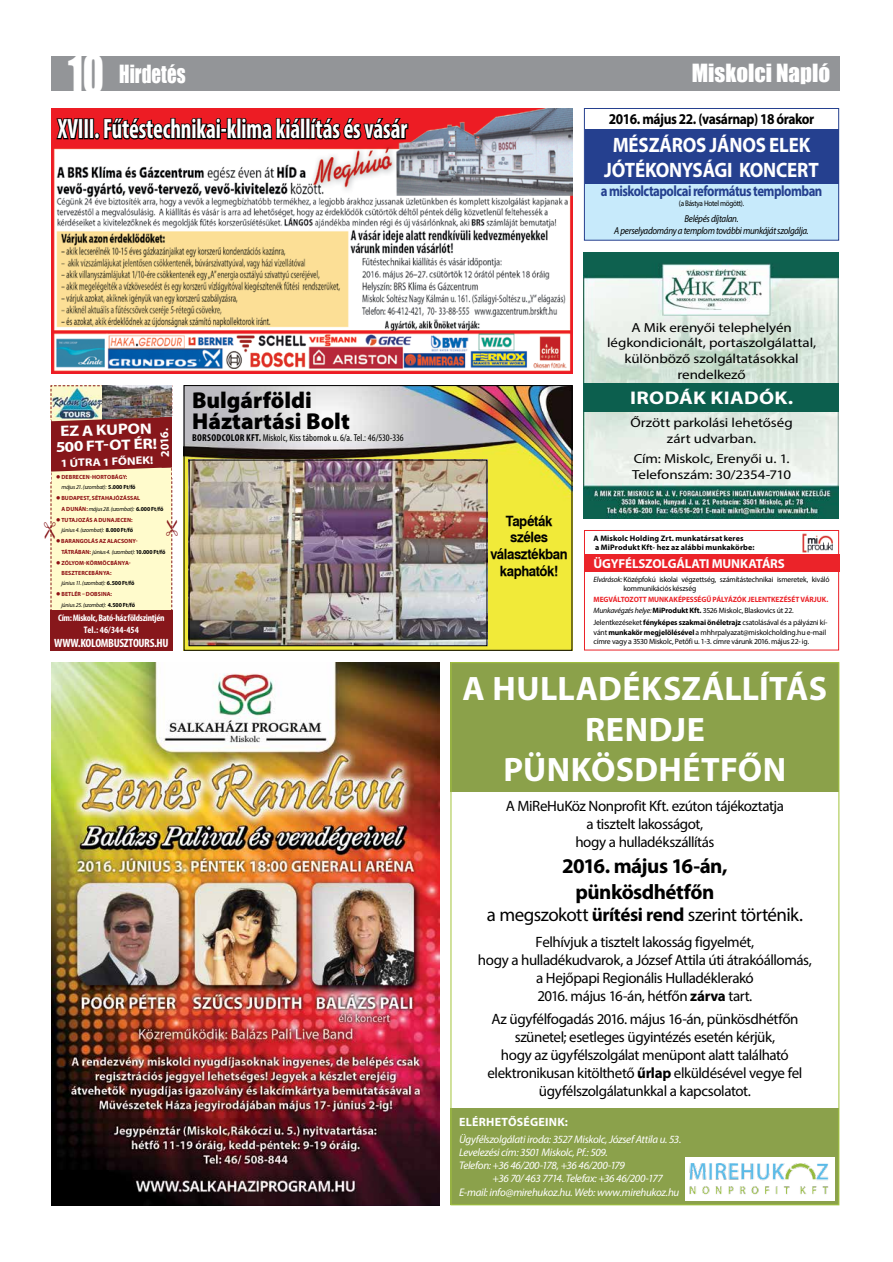
<style>
.page{position:relative;width:893px;height:1262px;background:#fff}
.page>*{position:absolute;margin:0;border:0;box-sizing:border-box;transform-origin:0 0}
.t1{font:48px "Impact";color:#fff;scale:.82 1}
.t2{font:700 34px/40.8px "Myriad Pro";letter-spacing:.015em;color:#fff;text-align:center}
.t3{font:700 condensed 28px "Myriad Pro";letter-spacing:-.005em;color:#fff;scale:.83 1}
.t4{font:900 23px/21px "Myriad Pro";color:#000}
.t5{font:23px "Impact";color:#fff}
.t6{font:23px "Impact";color:#fff;scale:.82 1}
.t7{font:700 21px/25.2px "Myriad Pro";letter-spacing:-.03em;color:#000;text-align:center}
.t8{font:700 20.9px/25.1px "Myriad Pro";letter-spacing:-.01em;color:#fff;text-align:center;scale:.91 1}
.t9{font:19px "Myriad Pro";letter-spacing:-.03em;color:#000}
.t10{font:700 18.4px "Myriad Pro";letter-spacing:.015em;color:#fff;scale:1.14 1}
.t11{font:700 15.1px/15.3px "Myriad Pro";color:#fff;scale:1.14 1}
.t12{font:15px/18px "Myriad Pro";letter-spacing:-.03em;color:#000;text-align:center}
.t13{font:700 15px "Myriad Pro";letter-spacing:-.04em;color:#25408f;scale:.85 1}
.t14{font:700 15px "Myriad Pro";letter-spacing:-.03em;color:#000;scale:.9 1}
.t15{font:700 13.9px/16.7px "Swiss 721 PFL";letter-spacing:-.03em;color:#000;text-align:center;scale:.95 1}
.t16{font:13.1px/15.8px "Myriad Pro";letter-spacing:-.005em;color:#000;text-align:center;scale:1.14 1}
.t17{font:700 13px "Myriad Pro";letter-spacing:-.015em;color:#fff}
.t18{font:700 condensed 12px "Myriad Pro";letter-spacing:-.025em;color:#fff}
.t19{font:700 12px "Myriad Pro";letter-spacing:.02em;color:#fff}
.t20{font:italic 11px "Myriad Pro";letter-spacing:-.03em;color:#fff}
.t21{font:700 11px "Myriad Pro";color:#fff;scale:1.14 1}
.t22{font:italic 10px/12px "Myriad Pro";letter-spacing:-.03em;color:#000;text-align:center;scale:.9 1}
.t23{font:condensed 10px "Myriad Pro";letter-spacing:.005em;color:#000}
.t24{font:700 condensed 9.5px/11.4px "Myriad Pro";letter-spacing:-.03em;color:#fff;text-align:center}
.t25{font:700 8px/9.6px "Myriad Pro";letter-spacing:.015em;color:#000}
.t26{font:8px "Myriad Pro";letter-spacing:-.04em;color:#000;scale:.9 1}
.t27{font:7.7px/9.2px "Myriad Pro";letter-spacing:-.02em;color:#000}
.t28{font:700 6px/10.3px "Myriad Pro";letter-spacing:.01em;color:#8e1013}
.t29{font:italic 6px/10.3px "Myriad Pro";letter-spacing:-.02em;color:#000}
.s1{font-weight:700}
.s2{font-weight:700;font-style:normal}
.s3{font-weight:400;font-style:italic;color:#000}
.s4{color:#000}
.s5{color:#8e1013}
.s6{font-weight:700;font-style:normal;color:#8e1013}
.s7{font-style:italic}
.s8{font-weight:700;color:#eb2329}
</style>
<div class="page">
<div style="left:51px;top:57px;width:788px;height:34px;background:#939598"></div>
<img style="left:583px;top:253px;width:256px;height:265px">
<div style="left:583px;top:383px;width:256px;height:28px;background:#0c5f4e"></div>
<div style="left:451px;top:1108px;width:388px;height:97px;background:#8ba14b"></div>
<div style="left:451px;top:662px;width:388px;height:129px;background:#8ba14a"></div>
<div style="left:685px;top:1156px;width:150px;height:44px;background:#fff"></div>
<img style="left:690px;top:1163px;width:139px;height:32px">
<img style="left:51px;top:662px;width:388px;height:543px">
<div style="left:585px;top:132px;width:253px;height:107px;background:#c7eafb"></div>
<div style="left:585px;top:129px;width:253px;height:54px;background:#25408f"></div>
<div style="left:584px;top:108px;width:255px;height:133px;border:1px solid #25408f"></div>
<img style="left:186px;top:387px;width:384px;height:261px">
<div style="left:184px;top:385px;width:388px;height:265px;border:1px solid #000"></div>
<img style="left:191px;top:462px;width:294px;height:182px">
<div style="left:189px;top:460px;width:298px;height:186px;border:1px solid #000"></div>
<div style="left:584px;top:554px;width:255px;height:17px;background:#eb2329"></div>
<div style="left:584px;top:530px;width:255px;height:120px;border:1px solid #eb2329"></div>
<img style="left:802px;top:533px;width:30px;height:20px">
<img style="left:51px;top:108px;width:522px;height:265px">
<svg style="left:55px;top:112px;width:26px;height:66px"></svg>
<div style="left:78px;top:118px;width:5px;height:21px;border:2px solid #000"></div>
<div style="left:84px;top:118px;width:5px;height:21px;border:2px solid #000"></div>
<div style="left:89px;top:118px;width:5px;height:21px;border:2px solid #000"></div>
<svg style="left:94px;top:108px;width:208px;height:64px"></svg>
<div style="left:300px;top:118px;width:5px;height:21px;border:2px solid #000"></div>
<div style="left:305px;top:118px;width:5px;height:21px;border:2px solid #000"></div>
<svg style="left:309px;top:108px;width:100px;height:67px;background:#b95558"></svg>
<svg style="left:50px;top:385px;width:123px;height:266px;background:#c79e87"></svg>
<h1 class="t1" style="left:68px;top:37px;width:45px">10</h1>
<h3 class="t6" style="left:119px;top:56px;width:82px">Hirdetés</h3>
<h3 class="t5" style="left:692px;top:55px;width:140px">Miskolci Napló</h3>
<h3 class="t3" style="left:58px;top:111px;width:423px">XVIII. Fűtéstechnikai-klima kiállítás és vásár</h3>
<p class="t11" style="left:55px;top:423px;width:90px;text-indent:5px;rotate:-2deg">EZ AKUPON<br>500 FT-OT ÉR !</p>
<p class="t21" style="left:61px;top:456px;width:24px;rotate:-2deg">1 ÚTRA</p>
<p class="t21" style="left:102px;top:455px;width:30px;rotate:-2deg">1 FŐNEK</p>
<p class="t19" style="left:157px;top:457px;width:30px;rotate:-92deg">2016.</p>
<h3 class="t4" style="left:192px;top:390px;width:159px">Bulgárföldi<br>Háztartási Bolt</h3>
<p class="t23" style="left:192px;top:431px;width:213px"><span class="s1">Borsodcolor Kft.</span> Miskolc, Kiss tábornok u. 6/a. Tel.: 46/530-336</p>
<p class="t14" style="left:609px;top:109px;width:230px">2016. MÁJUS 22. (VASÁRNAP) 18 ÓRAKOR</p>
<h3 class="t8" style="left:604px;top:132px;width:237px">MÉSZÁROS JÁNOS ELEK<br>JÓTÉKONYSÁGI KONCERT</h3>
<p class="t13" style="left:601px;top:181px;width:262px">A MISKOLCTAPOLCAI REFORMÁTUS TEMPLOMBAN</p>
<p class="t26" style="left:679px;top:198px;width:74px">(a Bástya Hotel mögött).</p>
<p class="t22" style="left:614px;top:212px;width:218px">Belépés díjtalan.<br>A perselyadomány a templom további munkáját szolgálja.</p>
<p class="t16" style="left:607px;top:319px;width:185px">A Mik erenyői telephelyén légkondicionált, portaszolgálattal, különböző szolgáltatásokkal rendelkező</p>
<p class="t10" style="left:630px;top:386px;width:145px">IRODÁK KIADÓK.</p>
<p class="t16" style="left:631px;top:414px;width:144px">Őrzött parkolási lehetőség zárt udvarban.</p>
<p class="t16" style="left:634px;top:451px;width:138px">Cím: Miskolc, Erenyői u. 1.</p>
<p class="t28" style="left:56px;top:471px;width:73px">● DEBRECEN-HORTOBÁGY:</p>
<p class="t16" style="left:632px;top:466px;width:141px">Telefonszám: 30/2354-710</p>
<p class="t29" style="left:61px;top:482px;width:76px">május 21. (szombat): <span class="s2">5.000 FT/FŐ</span></p>
<p class="t28" style="left:61px;top:493px;width:104px;text-indent:-5px">● B UDAPEST, SÉTAHAJÓZÁSSAL<br>A DUNÁN: <span class="s3">május 28. (szombat):</span> <span class="s4">6.000 FT/FŐ</span></p>
<p class="t28" style="left:56px;top:514px;width:79px;text-align:right">● TUTAJOZÁS A DUNAJECEN: <span class="s3">június 4. (szombat):</span> <span class="s4">8.000 FT/FŐ</span></p>
<p class="t28" style="left:61px;top:536px;width:106px;text-indent:-5px">● BARANGOLÁS AZ ALACSONY-<br>TÁTRÁBAN: <span class="s3">június 4. (szombat):</span><span class="s4">10.000 FT/FŐ</span></p>
<p class="t28" style="left:61px;top:557px;width:75px;text-indent:-5px">● ZÓLYOM-KÖRMÖCBÁNYA-<br>BESZTERCEBÁNYA:<br><span class="s3">június 11. (szombat):</span> <span class="s4">6.500 FT/FŐ</span></p>
<p class="t29" style="left:61px;top:589px;width:75px;text-indent:-5px"><span class="s5">●</span> <span class="s6">BETLÉR – DOBSINA:<br></span>június 25. (szombat): <span class="s2">4.500 FT/FŐ</span></p>
<p class="t24" style="left:58px;top:612px;width:108px">Cím: Miskolc, Bató-ház földszintjén<br>Tel.: 46/344-454</p>
<p class="t18" style="left:54px;top:635px;width:116px">www.kolombusztours.hu</p>
<p class="t15" style="left:490px;top:512px;width:83px">Tapéták széles választékban kaphatók!</p>
<p class="t25" style="left:593px;top:533px;width:162px">A MISKOLC HOLDING ZRT. MUNKATÁRSAT KERES<br>A MIPRODUKT KFT- HEZ AZ ALÁBBI MUNKAKÖRBE:</p>
<p class="t17" style="left:594px;top:555px;width:193px">ÜGYF ÉLSZOLGÁLATI MUNKATÁRS</p>
<p class="t27" style="left:624px;top:574px;width:208px;text-indent:-30px"><span class="s7">Elvárások:</span> Középfokú iskolai végzettség, számítástechnikai ismeretek, kiváló kommunikációs készség</p>
<p class="t27" style="left:593px;top:593px;width:236px;line-height:11.8px"><span class="s8">MEGVÁLTOZOTT MUNKAKÉPESSÉGŰ PÁLYÁZÓK JELENTKEZÉSÉT VÁRJUK.<br></span><span class="s7">Munkavégzés helye:</span> <span class="s1">MIPRODUKT KFT.</span> 3526 Miskolc, Blaskovics út 22.<br>Jelentkezéseket <span class="s1">FÉNYKÉPES SZAKMAI ÖNÉLETRAJZ</span> csatolásával és a pályázni kí-</p>
<p class="t27" style="left:593px;top:627px;width:234px">vánt <span class="s1">MUNKAKÖR MEGJELÖLÉSÉVEL</span> a mhhrpalyazat@miskolcholding.hu e-mail címre vagy a 3530 Miskolc, Petőfi u. 1-3. címre várunk 2016. május 22- ig.</p>
<h2 class="t2" style="left:463px;top:666px;width:366px">A HULLADÉKSZÁLLÍTÁS<br>RENDJE<br>PÜNKÖSDHÉTFŐN</h2>
<p class="t12" style="left:506px;top:796px;width:280px">A MiReHuKöz Nonprofit Kft. ezúton tájékoztatja a tisztelt lakosságot,<br>hogy a hulladékszállítás</p>
<h3 class="t7" style="left:562px;top:853px;width:167px">2016. MÁJUS 16-ÁN,<br>PÜNKÖSDHÉTFŐN</h3>
<p class="t9" style="left:487px;top:903px;width:318px">a megszokott <span class="s1">ÜRÍTÉSI REND</span> szerint történik.</p>
<p class="t12" style="left:478px;top:932px;width:335px">Felhívjuk a tisztelt lakosság figyelmét,<br>hogy a hulladékudvarok, a József Attila úti átrakóállomás, a Hejőpapi Regionális Hulladéklerakó<br>2016. május 16-án, hétfőn <span class="s1">ZÁRVA</span> tart.</p>
<p class="t12" style="left:487px;top:1009px;width:316px">Az ügyfélfogadás 2016. május 16-án, pünkösdhétfőn szünetel; esetleges ügyintézés esetén kérjük,<br>hogy az ügyfélszolgálat menüpont alatt található elektronikusan kitölthető <span class="s1">ŰRLAP</span> elküldésével vegye fel ügyfélszolgálatunkkal a kapcsolatot.</p>
<p class="t19" style="left:459px;top:1113px;width:110px">ELÉRHETŐSÉGEINK:</p>
<p class="t20" style="left:459px;top:1132px;width:224px">Ügyfélszolgálati iroda: 3527 Miskolc, József Attila u. 53.</p>
<p class="t20" style="left:459px;top:1145px;width:150px">Levelezési cím: 3501 Miskolc, Pf.: 509.</p>
<p class="t20" style="left:459px;top:1158px;width:167px">Telefon: +36 46/200-178, +36 46/200-179</p>
<p class="t20" style="left:493px;top:1171px;width:172px">+36 70/ 463 7714. Telefax: +36 46/200-177</p>
<p class="t20" style="left:459px;top:1185px;width:222px">E-mail: info@mirehukoz.hu. Web: www.mirehukoz.hu</p>
</div>
